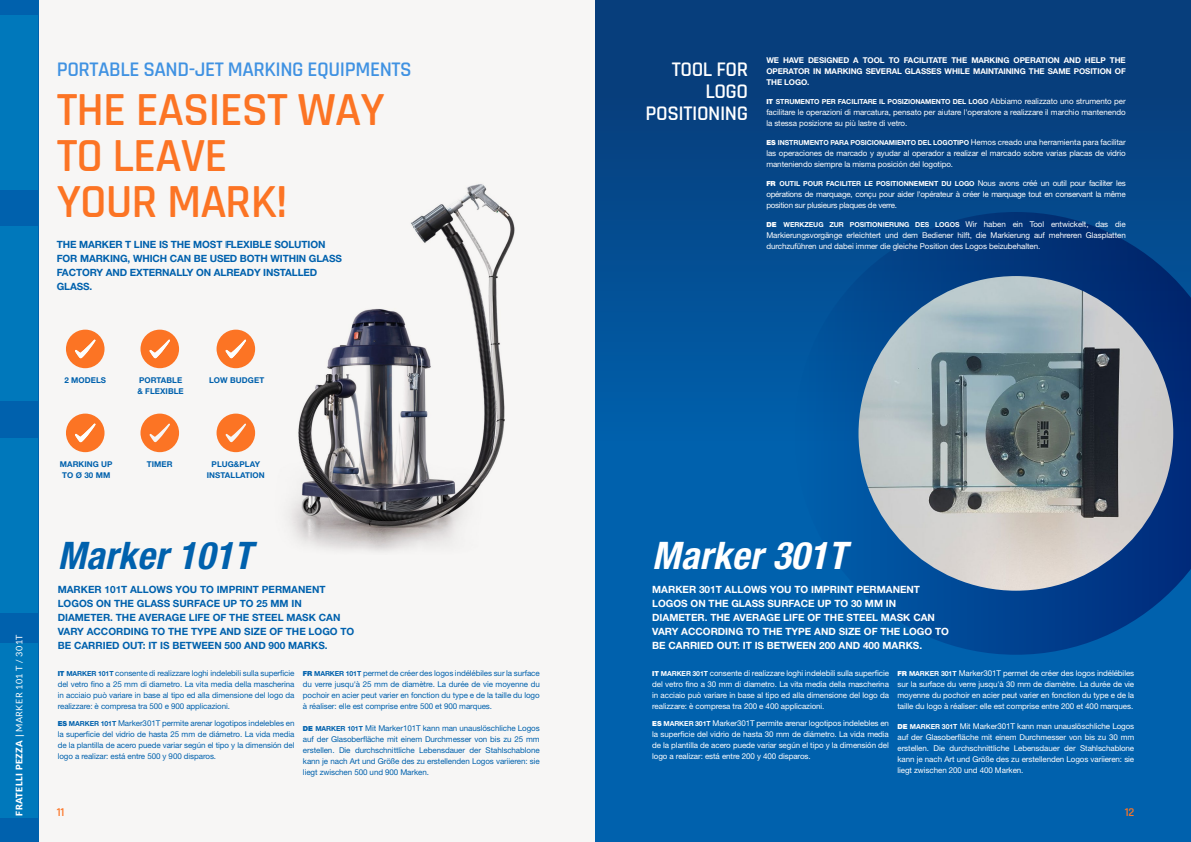
<style>
.page{position:relative;width:1191px;height:842px;background:#fff}
.page>*{position:absolute;margin:0;border:0;box-sizing:border-box;transform-origin:0 0}
.t1{font:600 48px/46px "Rajdhani";letter-spacing:-.02em;color:#fc7424}
.t2{font:italic 700 condensed 38px "Helvetica Neue";letter-spacing:.01em;color:#0061ad}
.t3{font:italic 700 condensed 38px "Helvetica Neue";letter-spacing:.01em;color:#fff}
.t4{font:600 21px "Rajdhani";letter-spacing:-.02em;color:#4092e2}
.t5{font:600 21px/22px "Rajdhani";letter-spacing:-.02em;color:#fff;text-align:right}
.t6{font:600 12px "Rajdhani";color:#fc7424}
.t7{font:700 10px/14px "Helvetica Neue";color:#0061ad}
.t8{font:700 10px/14px "Helvetica Neue";color:#fff}
.t9{font:9px "Lato";letter-spacing:.05em;color:#fff}
.t10{font:8px/11px "Helvetica Neue";letter-spacing:-.01em;color:#fff;text-align:justify}
.t11{font:8px/11px "Helvetica Neue";letter-spacing:-.01em;color:#0061ad;text-align:justify}
.t12{font:700 8px/11px "Helvetica Neue";letter-spacing:-.01em;color:#fff;text-align:justify}
.t13{font:8px/11px "Helvetica Neue";letter-spacing:-.03em;color:#fff}
.t14{font:700 8px/11px "Helvetica Neue";letter-spacing:.01em;color:#0061ad}
.t15{font:700 6.9px "Helvetica Neue";letter-spacing:-.01em;color:#fff}
.s1{font-weight:900}
.s2{font-weight:700}
.s3{font-weight:900;font-size:6.9px}
.s4{font-weight:700;font-size:6.9px}
.s5{font-weight:400;font-size:8px}
</style>
<div class="page">
<div style="left:38px;top:0;width:1153px;height:842px;background:#f7f6f5"></div>
<div style="left:0;top:0;width:38px;height:842px;background:#0061ad"></div>
<div style="left:0;top:15px;width:38px;height:174px;background:#0078bb"></div>
<div style="left:0;top:438px;width:38px;height:175px;background:#0078bb"></div>
<div style="left:0;top:227px;width:38px;height:174px;background:#0078bb"></div>
<div style="left:0;top:643px;width:38px;height:175px;background:#0078bb"></div>
<img style="left:232px;top:184px;width:283px;height:367px">
<svg style="left:66px;top:330px;width:39px;height:38px"></svg>
<svg style="left:140px;top:330px;width:39px;height:38px"></svg>
<svg style="left:216px;top:330px;width:39px;height:38px"></svg>
<svg style="left:66px;top:414px;width:39px;height:38px"></svg>
<svg style="left:140px;top:414px;width:39px;height:38px"></svg>
<svg style="left:216px;top:414px;width:39px;height:38px"></svg>
<div style="left:595px;top:0;width:596px;height:842px;background:linear-gradient(to bottom,#074080,#006bbb)"></div>
<svg style="left:794px;top:212px;width:397px;height:443px;background:#014791"></svg>
<img style="left:858px;top:276px;width:315px;height:315px;border-radius:157px">
<h3 class="t4" style="left:57px;top:57px;width:356px">PORTABLE SAND-JET MARKING EQUIPMENTS</h3>
<h1 class="t1" style="left:57px;top:88px;width:329px">THE EASIEST WAY<br>TO LEAVE<br>YOUR MARK!</h1>
<p class="t7" style="left:57px;top:237px;width:287px">THE MARKER T LINE IS THE MOST FLEXIBLE SOLUTION FOR MARKING, WHICH CAN BE USED BOTH WITHIN GLASS FACTORY AND EXTERNALLY ON ALREADY INSTALLED GLASS.</p>
<p class="t9" style="left:14px;top:816px;width:183px;rotate:-90deg"><span class="s1">FRATELLI PEZZA</span> <span class="s2">|</span> MARKER 101 T / 301T</p>
<p class="t14" style="left:64px;top:374px;width:43px">2 MODELS</p>
<p class="t14" style="left:137px;top:374px;width:48px">PORTABLE &amp; FLEXIBLE</p>
<p class="t14" style="left:209px;top:374px;width:57px">LOW BUDGET</p>
<p class="t14" style="left:60px;top:458px;width:54px">MARKING UP<br>TO Ø 30 MM</p>
<p class="t14" style="left:147px;top:458px;width:27px">TIMER</p>
<p class="t14" style="left:207px;top:458px;width:59px;text-align:center">PLUG&amp;PLAY<br>INSTALLATION</p>
<h2 class="t2" style="left:58px;top:532px;width:196px">Marker 101T</h2>
<p class="t7" style="left:58px;top:582px;width:298px">MARKER 101T ALLOWS YOU TO IMPRINT PERMANENT LOGOS ON THE GLASS SURFACE UP TO 25 MM IN DIAMETER. THE AVERAGE LIFE OF THE STEEL MASK CAN VARY ACCORDING TO THE TYPE AND SIZE OF THE LOGO TO BE CARRIED OUT: IT IS BETWEEN 500 AND 900 MARKS.</p>
<p class="t11" style="left:58px;top:667px;width:238px"><span class="s3">IT</span> <span class="s4">MARKER 101T</span> consente di realizzare loghi indelebili sulla superficie del vetro fino a 25 mm di diametro. La vita media della mascherina in acciaio può variare in base al tipo ed alla dimensione del logo da realizzare: è compresa tra 500 e 900 applicazioni.</p>
<p class="t11" style="left:58px;top:717px;width:238px"><span class="s3">ES</span> <span class="s4">MARKER 101T</span> Marker301T permite arenar logotipos indelebles en la superficie del vidrio de hasta 25 mm de diámetro. La vida media de la plantilla de acero puede variar según el tipo y la dimensión del logo a realizar: está entre 500 y 900 disparos.</p>
<p class="t11" style="left:303px;top:667px;width:238px"><span class="s3">FR</span> <span class="s4">MARKER 101T</span> permet de créer des logos indélébiles sur la surface du verre jusqu'à 25 mm de diamètre. La durée de vie moyenne du pochoir en acier peut varier en fonction du type e de la taille du logo à réaliser: elle est comprise entre 500 et 900 marques.</p>
<p class="t11" style="left:303px;top:722px;width:238px"><span class="s3">DE</span> <span class="s4">MARKER 101T</span> Mit Marker101T kann man unauslöschliche Logos auf der Glasoberfläche mit einem Durchmesser von bis zu 25 mm erstellen. Die durchschnittliche Lebensdauer der Stahlschablone kann je nach Art und Größe des zu erstellenden Logos variieren: sie liegt zwischen 500 und 900 Marken.</p>
<h3 class="t6" style="left:57px;top:805px;width:9px">11</h3>
<h3 class="t5" style="left:645px;top:59px;width:104px">TOOL FOR<br>LOGO<br>POSITIONING</h3>
<p class="t12" style="left:766px;top:54px;width:361px">WE HAVE DESIGNED A TOOL TO FACILITATE THE MARKING OPERATION AND HELP THE OPERATOR IN MARKING SEVERAL GLASSES WHILE MAINTAINING THE SAME POSITION OF THE LOGO.</p>
<p class="t15" style="left:766px;top:97px;width:361px"><span class="s1">IT</span> STRUMENTO PER FACILITARE IL POSIZIONAMENTO DEL LOGO <span class="s5">Abbiamo realizzato uno strumento per</span></p>
<p class="t10" style="left:766px;top:106px;width:361px">facilitare le operazioni di marcatura, pensato per aiutare l'operatore a realizzare il marchio mantenendo la stessa posizione su più lastre di vetro.</p>
<p class="t15" style="left:766px;top:138px;width:361px"><span class="s1">ES</span> INSTRUMENTO PARA POSICIONAMIENTO DEL LOGOTIPO <span class="s5">Hemos creado una herramienta para facilitar</span></p>
<p class="t10" style="left:766px;top:147px;width:361px">las operaciones de marcado y ayudar al operador a realizar el marcado sobre varias placas de vidrio manteniendo siempre la misma posición del logotipo.</p>
<p class="t15" style="left:766px;top:179px;width:361px"><span class="s1">FR</span> OUTIL POUR FACILITER LE POSITIONNEMENT DU LOGO <span class="s5">Nous avons créé un outil pour faciliter les</span></p>
<p class="t13" style="left:766px;top:188px;width:361px">opérations de marquage, conçu pour aider l'opérateur à créer le marquage tout en conservant la même position sur plusieurs plaques de verre.</p>
<p class="t15" style="left:766px;top:220px;width:361px"><span class="s1">DE</span> WERKZEUG ZUR POSITIONIERUNG DES LOGOS <span class="s5">Wir haben ein Tool entwickelt, das die</span></p>
<p class="t10" style="left:766px;top:229px;width:361px">Markierungsvorgänge erleichtert und dem Bediener hilft, die Markierung auf mehreren Glasplatten durchzuführen und dabei immer die gleiche Position des Logos beizubehalten.</p>
<h2 class="t3" style="left:652px;top:532px;width:196px">Marker 301T</h2>
<p class="t8" style="left:652px;top:582px;width:298px">MARKER 301T ALLOWS YOU TO IMPRINT PERMANENT LOGOS ON THE GLASS SURFACE UP TO 30 MM IN DIAMETER. THE AVERAGE LIFE OF THE STEEL MASK CAN VARY ACCORDING TO THE TYPE AND SIZE OF THE LOGO TO BE CARRIED OUT: IT IS BETWEEN 200 AND 400 MARKS.</p>
<p class="t10" style="left:652px;top:667px;width:238px"><span class="s3">IT</span> <span class="s4">MARKER 301T</span> consente di realizzare loghi indelebili sulla superficie del vetro fino a 30 mm di diametro. La vita media della mascherina in acciaio può variare in base al tipo ed alla dimensione del logo da realizzare: è compresa tra 200 e 400 applicazioni.</p>
<p class="t10" style="left:652px;top:717px;width:238px"><span class="s3">ES</span> <span class="s4">MARKER 301T</span> Marker301T permite arenar logotipos indelebles en la superficie del vidrio de hasta 30 mm de diámetro. La vida media de la plantilla de acero puede variar según el tipo y la dimensión del logo a realizar: está entre 200 y 400 disparos.</p>
<p class="t10" style="left:897px;top:667px;width:238px"><span class="s3">FR</span> <span class="s4">MARKER 301T</span> Marker301T permet de créer des logos indélébiles sur la surface du verre jusqu'à 30 mm de diamètre. La durée de vie moyenne du pochoir en acier peut varier en fonction du type e de la taille du logo à réaliser: elle est comprise entre 200 et 400 marques.</p>
<p class="t10" style="left:897px;top:721px;width:238px"><span class="s3">DE</span> <span class="s4">MARKER 301T</span> Mit Marker301T kann man unauslöschliche Logos auf der Glasoberfläche mit einem Durchmesser von bis zu 30 mm erstellen. Die durchschnittliche Lebensdauer der Stahlschablone kann je nach Art und Größe des zu erstellenden Logos variieren: sie liegt zwischen 200 und 400 Marken.</p>
<h3 class="t6" style="left:1124px;top:805px;width:11px">12</h3>
</div>
